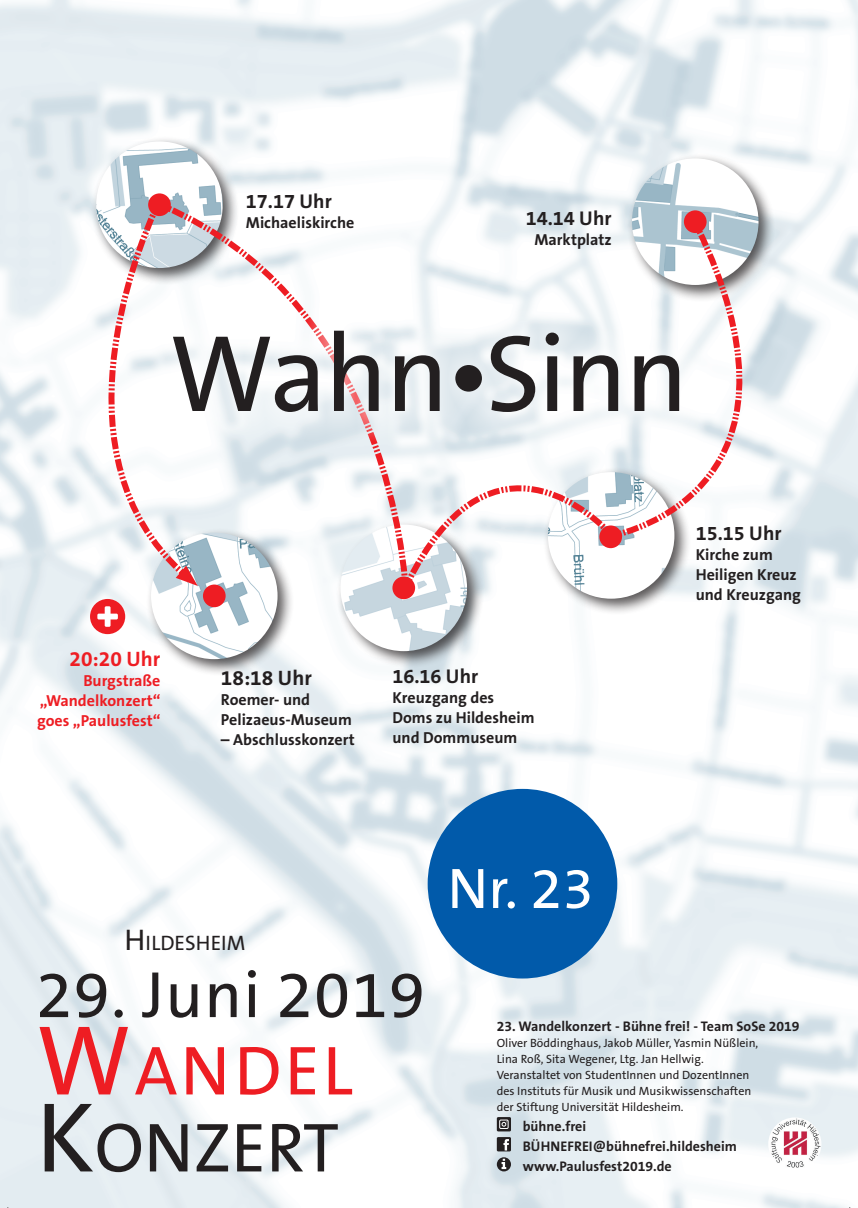
<style>
.page{position:relative;width:858px;height:1208px;background:#fff}
.page>*{position:absolute;margin:0;border:0;box-sizing:border-box;transform-origin:0 0}
.t1{font:110px "The Sans B5 Plain";letter-spacing:-.02em;color:#231f20}
.t2{font:70px/77px "The Sans B5 Plain";color:#231f20}
.t3{font:66px "The Sans B5 Plain";letter-spacing:.02em;color:#231f20}
.t4{font:57.6px "The Sans B5 Plain";color:#fff}
.t5{font:21px "The Sans B5 Plain";color:#231f20}
.t6{font:700 21px "The Sans B7";color:#231f20}
.t7{font:700 21px "The Sans B7";color:#ee1d23}
.t8{font:700 20px "The Sans B7";color:#231f20}
.t9{font:700 16px/20px "The Sans B7";color:#231f20}
.t10{font:700 16px/20px "The Sans B7";color:#ee1d23;text-align:justify}
.t11{font:700 14px/20px "The Sans B7";color:#231f20}
.t12{font:12px/16px "The Sans B5 Plain";color:#231f20}
.s1{font-size:30px}
.s2{font-style:inherit}
.s3{font-size:100px;color:#ee1d23}
.s4{color:#ee1d23}
.s5{font-size:100px}
</style>
<div class="page">
<img style="left:0;top:0;width:858px;height:1207px">
<div style="left:91px;top:137px;width:149px;height:148px;background:#231f20;opacity:.75"></div>
<img style="left:96px;top:141px;width:127px;height:127px;border-radius:63px">
<div style="left:627px;top:153px;width:149px;height:149px;background:#231f20;opacity:.75"></div>
<img style="left:632px;top:158px;width:127px;height:127px;border-radius:63px">
<div style="left:336px;top:520px;width:148px;height:148px;background:#231f20;opacity:.75"></div>
<img style="left:340px;top:525px;width:127px;height:126px;border-radius:63px">
<div style="left:146px;top:528px;width:149px;height:148px;background:#231f20;opacity:.75"></div>
<img style="left:151px;top:533px;width:127px;height:126px;border-radius:63px">
<div style="left:428px;top:789px;width:189px;height:190px;background:#015aaa;border-radius:50%"></div>
<div style="left:497px;top:1117px;width:14px;height:14px;background:#231f20"></div>
<svg style="left:499px;top:1119px;width:10px;height:10px"></svg>
<div style="left:497px;top:1137px;width:14px;height:14px;background:#231f20"></div>
<svg style="left:503px;top:1139px;width:6px;height:12px"></svg>
<svg style="left:497px;top:1157px;width:14px;height:14px"></svg>
<svg style="left:502px;top:1159px;width:4px;height:10px"></svg>
<img style="left:768px;top:1117px;width:53px;height:54px;border-radius:27px">
<div style="left:148px;top:193px;width:23px;height:23px;background:#ee1d23;border-radius:50%"></div>
<svg style="left:705px;top:220px;width:109px;height:321px"></svg>
<svg style="left:53px;top:203px;width:95px;height:379px"></svg>
<svg style="left:148px;top:203px;width:557px;height:411px"></svg>
<svg style="left:176px;top:566px;width:22px;height:20px"></svg>
<svg style="left:142px;top:300px;width:568px;height:143px"></svg>
<svg style="left:90px;top:599px;width:35px;height:35px"></svg>
<h3 class="t8" style="left:246px;top:191px;width:87px">17.17 Uhr</h3>
<h3 class="t9" style="left:246px;top:213px;width:110px">Michaeliskirche</h3>
<h3 class="t8" style="left:526px;top:208px;width:87px">14.14 Uhr</h3>
<h3 class="t9" style="left:534px;top:230px;width:79px">Marktplatz</h3>
<h1 class="t1" style="left:169px;top:315px;width:521px">Wahn•Sinn</h1>
<h3 class="t7" style="left:69px;top:647px;width:92px">20:20 Uhr</h3>
<h3 class="t10" style="left:37px;top:671px;width:125px;text-indent:46px">Burgstraße „Wandelkonzert“ goes „Paulusfest“</h3>
<h3 class="t6" style="left:221px;top:667px;width:92px">18:18 Uhr</h3>
<h3 class="t9" style="left:221px;top:690px;width:132px">Roemer- und<br>Pelizaeus-Museum</h3>
<h3 class="t9" style="left:221px;top:730px;width:135px">– Abschlusskonzert</h3>
<h3 class="t8" style="left:392px;top:665px;width:87px">16.16 Uhr</h3>
<h3 class="t9" style="left:392px;top:688px;width:144px">Kreuzgang des<br>Doms zu Hildesheim und Dommuseum</h3>
<h3 class="t8" style="left:696px;top:523px;width:87px">15.15 Uhr</h3>
<h3 class="t9" style="left:696px;top:545px;width:107px">Kirche zum<br>Heiligen Kreuz und Kreuzgang</h3>
<h3 class="t5" style="left:125px;top:931px;width:122px"><span class="s1">H</span>ILDESHEIM</h3>
<h3 class="t3" style="left:36px;top:959px;width:391px">29. <span class="s2">Juni</span> 2019</h3>
<h3 class="t4" style="left:447px;top:858px;width:148px">Nr. 23</h3>
<h2 class="t2" style="left:36px;top:1034px;width:318px"><span class="s3">W</span><span class="s4">ANDEL<br></span><span class="s5">K</span>ONZERT</h2>
<p class="t11" style="left:497px;top:1017px;width:304px">23. Wandelkonzert - Bühne frei! - Team SoSe 2019</p>
<p class="t12" style="left:497px;top:1036px;width:263px">Oliver Böddinghaus, Jakob Müller, Yasmin Nüßlein, Lina Roß, Sita Wegener, Ltg. Jan Hellwig.<br>Veranstaltet von StudentInnen und DozentInnen des Instituts für Musik und Musikwissenschaften der Stiftung Universität Hildesheim.</p>
<p class="t11" style="left:523px;top:1117px;width:216px">bühne.frei<br>BÜHNEFREI@bühnefrei.hildesheim www.Paulusfest2019.de</p>
</div>
